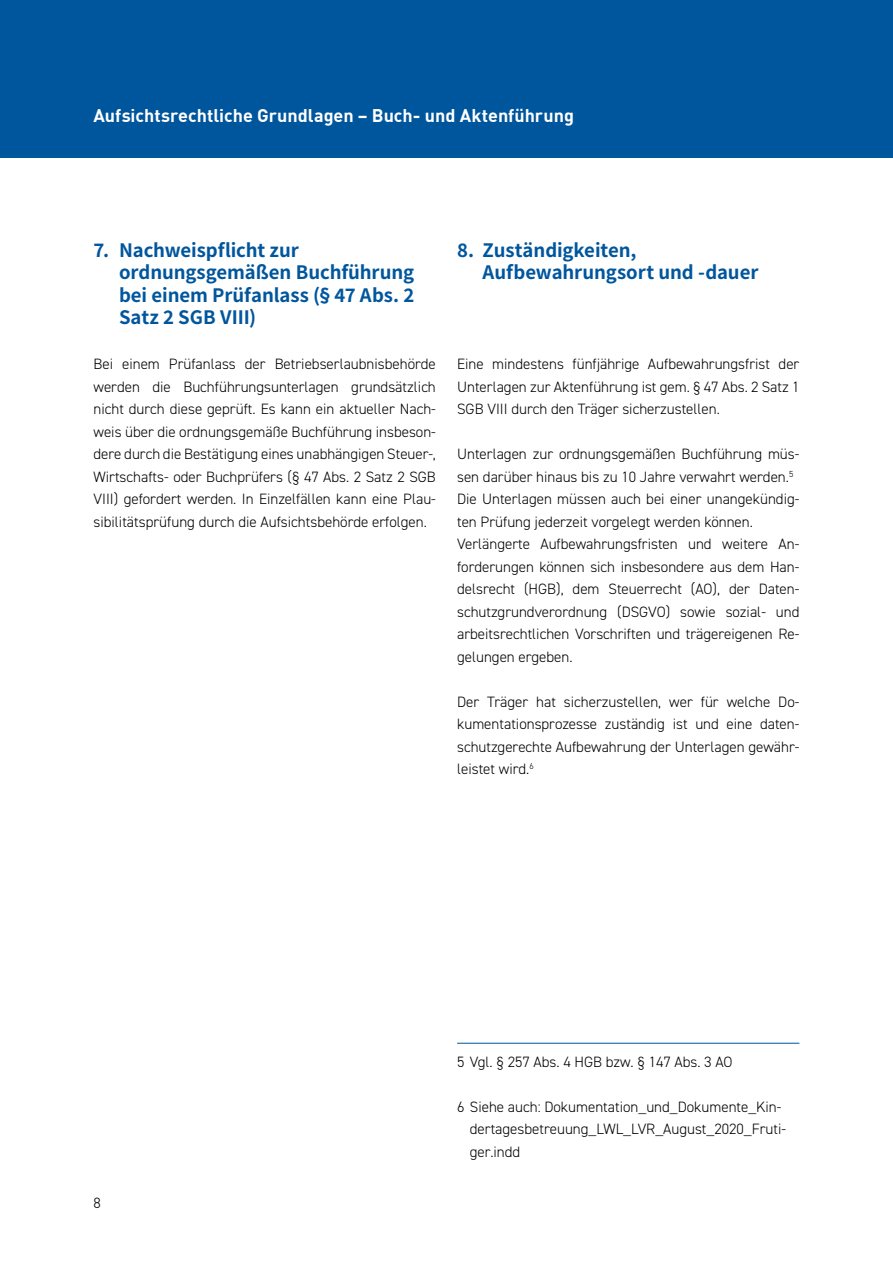
<style>
.page{position:relative;width:893px;height:1263px;background:#fff}
.page>*{position:absolute;margin:0;border:0;box-sizing:border-box;transform-origin:0 0}
.t1{font:21px/22.5px "Source Sans Variable";letter-spacing:-.005em;color:#00569d}
.t2{font:700 18px "DIN";color:#fff}
.t3{font:300 15px/22.5px "DIN2014";color:#000;text-align:justify}
</style>
<div class="page">
<div style="left:0;top:0;width:893px;height:157px;background:#00569d"></div>
<hr style="left:457px;top:1043px;width:342px;height:1px;background:#00569d">
<p class="t2" style="left:94px;top:103px;width:482px">Aufsichtsrechtliche Grundlagen – Buch- und Aktenführung</p>
<h1 class="t1" style="left:119px;top:238px;width:297px;text-indent:-26px">7. Nachweispflicht zur ordnungsgemäßen Buchführung bei einem Prüfanlass (§ 47 Abs. 2<br>Satz 2 SGB VIII)</h1>
<p class="t3" style="left:94px;top:353px;width:344px">Bei einem Prüfanlass der Betriebserlaubnisbehörde werden die Buchführungsunterlagen grundsätzlich nicht durch diese geprüft. Es kann ein aktueller Nach&shy;weis über die ordnungsgemäße Buchführung insbeson&shy;dere durch die Bestätigung eines unabhängigen Steuer-, Wirtschafts- oder Buchprüfers (§ 47 Abs. 2 Satz 2 SGB VIII) gefordert werden. In Einzelfällen kann eine Plau&shy;sibilitätsprüfung durch die Aufsichtsbehörde erfolgen.</p>
<h1 class="t1" style="left:483px;top:238px;width:277px;text-indent:-26px">8. Zuständigkeiten,<br>Aufbewahrungsort und -dauer</h1>
<p class="t3" style="left:457px;top:353px;width:344px">Eine mindestens fünfjährige Aufbewahrungsfrist der Unterlagen zur Aktenführung ist gem. § 47 Abs. 2 Satz 1<br>SGB VIII durch den Träger sicherzustellen.</p>
<p class="t3" style="left:457px;top:443px;width:344px;text-align:left">Unterlagen zur ordnungsgemäßen Buchführung müs&shy;sen darüber hinaus bis zu 10 Jahre verwahrt werden.<sup>5<br></sup>Die Unterlagen müssen auch bei einer unangekündig&shy;ten Prüfung jederzeit vorgelegt werden können.<br>Verlängerte Aufbewahrungsfristen und weitere An&shy;forderungen können sich insbesondere aus dem Han&shy;delsrecht (HGB), dem Steuerrecht (AO), der Daten&shy;schutzgrundverordnung (DSGVO) sowie sozial- und arbeitsrechtlichen Vorschriften und trägereigenen Re&shy;gelungen ergeben.</p>
<p class="t3" style="left:457px;top:690px;width:344px">Der Träger hat sicherzustellen, wer für welche Do&shy;kumentationsprozesse zuständig ist und eine daten&shy;schutzgerechte Aufbewahrung der Unterlagen gewähr&shy;leistet wird.<sup>6</sup></p>
<p class="t3" style="left:94px;top:1192px;width:9px">8</p>
<p class="t3" style="left:457px;top:1050px;width:277px">5 Vgl. § 257 Abs. 4 HGB bzw. § 147 Abs. 3 AO</p>
<p class="t3" style="left:470px;top:1095px;width:318px;text-align:left;text-indent:-13px">6 Siehe auch: Dokumentation_und_Dokumente_Kin&shy;dertagesbetreuung_LWL_LVR_August_2020_Fruti&shy;ger.indd</p>
</div>
